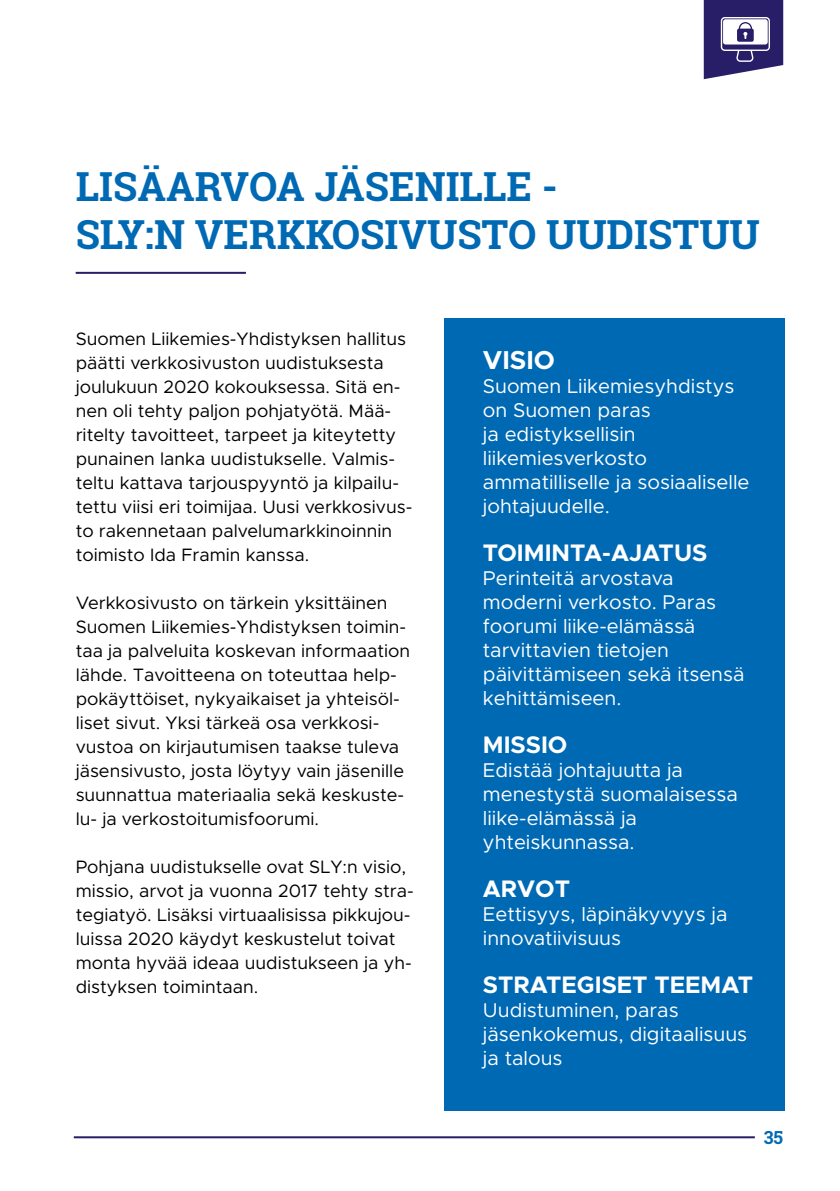
<style>
.page{position:relative;width:840px;height:1191px;background:#fff}
.page>*{position:absolute;margin:0;border:0;box-sizing:border-box;transform-origin:0 0}
.Otsikko{font:700 40px/48px "Roboto Slab";color:#0069b4}
.Nosto{font:700 26px "Metropolis";color:#fff}
.Nosto-2{font:700 24px "Metropolis";color:#fff}
.Nosto-3{font:20px/24px "Metropolis";color:#fff}
.Leipis{font:18px/24px "Metropolis";color:#000}
.t1{font:700 18px "Roboto Slab";color:#0069b4}
</style>
<div class="page">
<hr style="left:74px;top:1136px;width:680px;height:2px;background:#281d67">
<hr style="left:76px;top:272px;width:170px;height:2px;background:#281d67">
<div style="left:444px;top:318px;width:340px;height:792px;background:#0069b4"></div>
<svg style="left:703px;top:0;width:79px;height:79px"></svg>
<p class="Otsikko" style="left:76px;top:162px;width:685px">LISÄARVOA JÄSENILLE -<br>SLY:N VERKKOSIVUSTO UUDISTUU</p>
<p class="Leipis" style="left:76px;top:327px;width:338px">Suomen Liikemies-Yhdistyksen hallitus päätti verkkosivuston uudistuksesta joulukuun 2020 kokouksessa. Sitä en&shy;nen oli tehty paljon pohjatyötä. Mää&shy;ritelty tavoitteet, tarpeet ja kiteytetty punainen lanka uudistukselle. Valmis&shy;teltu kattava tarjouspyyntö ja kilpailu&shy;tettu viisi eri toimijaa. Uusi verkkosivus&shy;to rakennetaan palvelumarkkinoinnin toimisto Ida Framin kanssa.</p>
<p class="Leipis" style="left:76px;top:591px;width:336px">Verkkosivusto on tärkein yksittäinen Suomen Liikemies-Yhdistyksen toimin&shy;taa ja palveluita koskevan informaation lähde. Tavoitteena on toteuttaa help&shy;pokäyttöiset, nykyaikaiset ja yhteisöl&shy;liset sivut. Yksi tärkeä osa verkkosi&shy;vustoa on kirjautumisen taakse tuleva jäsensivusto, josta löytyy vain jäsenille suunnattua materiaalia sekä keskuste&shy;lu- ja verkostoitumisfoorumi.</p>
<p class="Leipis" style="left:76px;top:855px;width:339px">Pohjana uudistukselle ovat SLY:n visio, missio, arvot ja vuonna 2017 tehty stra&shy;tegiatyö. Lisäksi virtuaalisissa pikkujou&shy;luissa 2020 käydyt keskustelut toivat monta hyvää ideaa uudistukseen ja yh&shy;distyksen toimintaan.</p>
<p class="Nosto" style="left:482px;top:344px;width:74px">VISIO</p>
<p class="Nosto-3" style="left:482px;top:374px;width:268px">Suomen Liikemiesyhdistys on Suomen paras<br>ja edistyksellisin liikemiesverkosto ammatilliselle ja sosiaaliselle johtajuudelle.</p>
<p class="Nosto-2" style="left:482px;top:538px;width:226px">TOIMINTA-AJATUS</p>
<p class="Nosto-3" style="left:482px;top:566px;width:263px">Perinteitä arvostava moderni verkosto. Paras foorumi liike-elämässä tarvittavien tietojen päivittämiseen sekä itsensä kehittämiseen.</p>
<p class="Nosto-2" style="left:482px;top:730px;width:86px">MISSIO</p>
<p class="Nosto-3" style="left:482px;top:758px;width:256px">Edistää johtajuutta ja menestystä suomalaisessa liike-elämässä ja yhteiskunnassa.</p>
<p class="Nosto-2" style="left:482px;top:874px;width:89px">ARVOT</p>
<p class="Nosto-3" style="left:482px;top:902px;width:246px">Eettisyys, läpinäkyvyys ja innovatiivisuus</p>
<p class="Nosto-2" style="left:482px;top:970px;width:271px">STRATEGISET TEEMAT</p>
<p class="Nosto-3" style="left:482px;top:998px;width:265px">Uudistuminen, paras jäsenkokemus, digitaalisuus ja talous</p>
<p class="t1" style="left:763px;top:1125px;width:21px">35</p>
</div>
